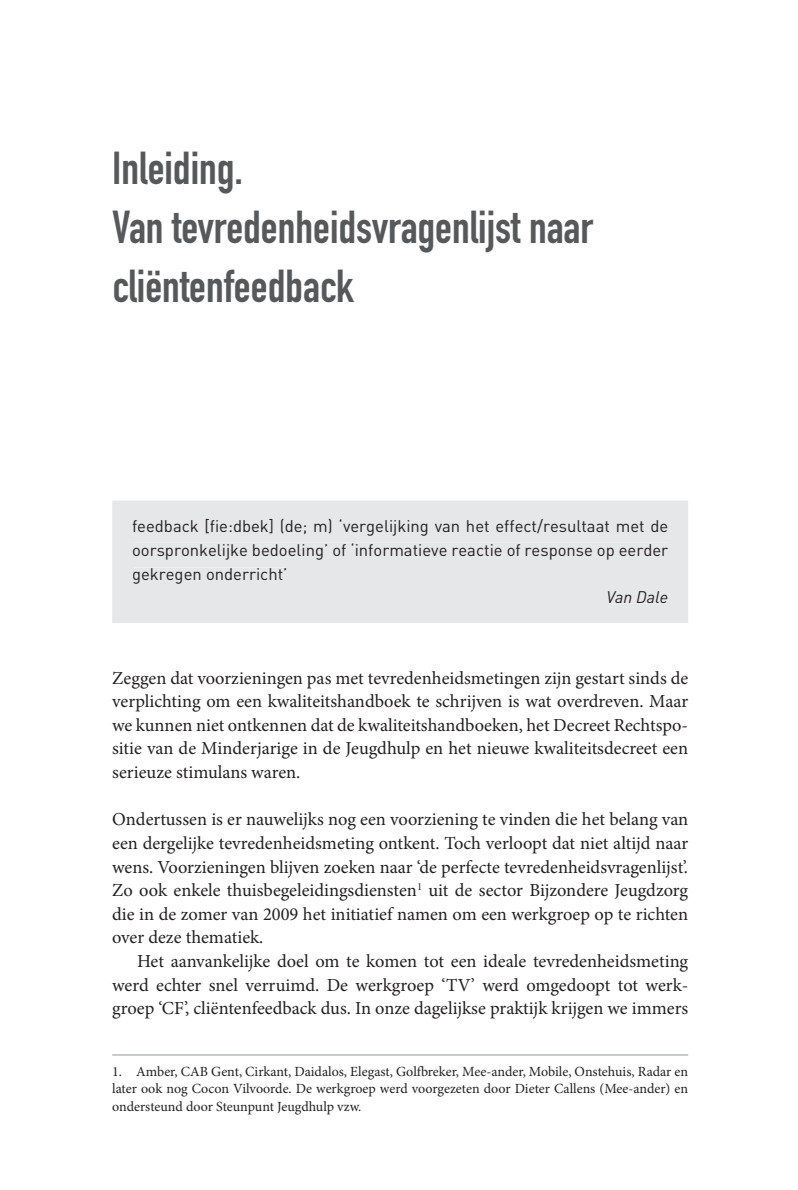
<style>
.page{position:relative;width:798px;height:1190px;background:#fff}
.page>*{position:absolute;margin:0;border:0;box-sizing:border-box;transform-origin:0 0}
.t1{font:45.5px/59.1px "DIN Engschrift Std";color:#57585a}
.t2{font:18.38px/23.6px "Minion Pro";color:#231f20;text-align:justify}
.t3{font:16.62px/23.6px "DIN";color:#231f20;text-align:justify}
.t4{font:italic 16.62px "DIN";color:#231f20}
.t5{font:14px/17.5px "Minion Pro";color:#231f20;text-align:justify}
</style>
<div class="page">
<hr style="left:112px;top:1054px;width:576px;height:1px;background:#939598">
<div style="left:112px;top:501px;width:576px;height:122px;background:#e6e7e9"></div>
<div style="left:133px;top:519px;width:535px;height:17px;background:#e6e7e9"></div>
<div style="left:133px;top:543px;width:535px;height:17px;background:#e6e7e9"></div>
<div style="left:133px;top:568px;width:153px;height:15px;background:#e6e7e9"></div>
<div style="left:607px;top:591px;width:60px;height:12px;background:#e6e7e9"></div>
<h1 class="t1" style="left:112px;top:142px;width:482px">Inleiding.<br>Van tevredenheidsvragenlijst naar cliëntenfeedback</h1>
<p class="t3" style="left:132px;top:516px;width:537px">feedback [fie:dbek] (de; m) ‘vergelijking van het effect/resultaat met de oorspronkelijke bedoeling’ of ‘informatieve reactie of response op eerder gekregen onderricht’</p>
<p class="t4" style="left:606px;top:591px;width:63px">Van Dale</p>
<p class="t2" style="left:112px;top:667px;width:577px">Zeggen dat voorzieningen pas met tevredenheidsmetingen zijn gestart sinds de verplichting om een kwaliteitshandboek te schrijven is wat overdreven. Maar we kunnen niet ontkennen dat de kwaliteitshandboeken, het Decreet Rechtspo&shy;sitie van de Minderjarige in de Jeugdhulp en het nieuwe kwaliteitsdecreet een serieuze stimulans waren.</p>
<p class="t2" style="left:112px;top:809px;width:577px">Ondertussen is er nauwelijks nog een voorziening te vinden die het belang van een dergelijke tevredenheidsmeting ontkent. Toch verloopt dat niet altijd naar wens. Voorzieningen blijven zoeken naar ‘de perfecte tevredenheidsvragenlijst’.<br>Zo ook enkele thuisbegeleidingsdiensten<sup>1</sup> uit de sector Bijzondere Jeugdzorg die in de zomer van 2009 het initiatief namen om een werkgroep op te richten over deze thematiek.</p>
<p class="t2" style="left:112px;top:951px;width:577px;text-indent:25px">Het aanvankelijke doel om te komen tot een ideale tevredenheidsmeting werd echter snel verruimd. De werkgroep ‘TV’ werd omgedoopt tot werk&shy;groep ‘CF’, cliëntenfeedback dus. In onze dagelijkse praktijk krijgen we immers</p>
<p class="t5" style="left:112px;top:1064px;width:577px">1. Amber, CAB Gent, Cirkant, Daidalos, Elegast, Golfbreker, Mee-ander, Mobile, Onstehuis, Radar en later ook nog Cocon Vilvoorde. De werkgroep werd voorgezeten door Dieter Callens (Mee-ander) en ondersteund door Steunpunt Jeugdhulp vzw.</p>
</div>
